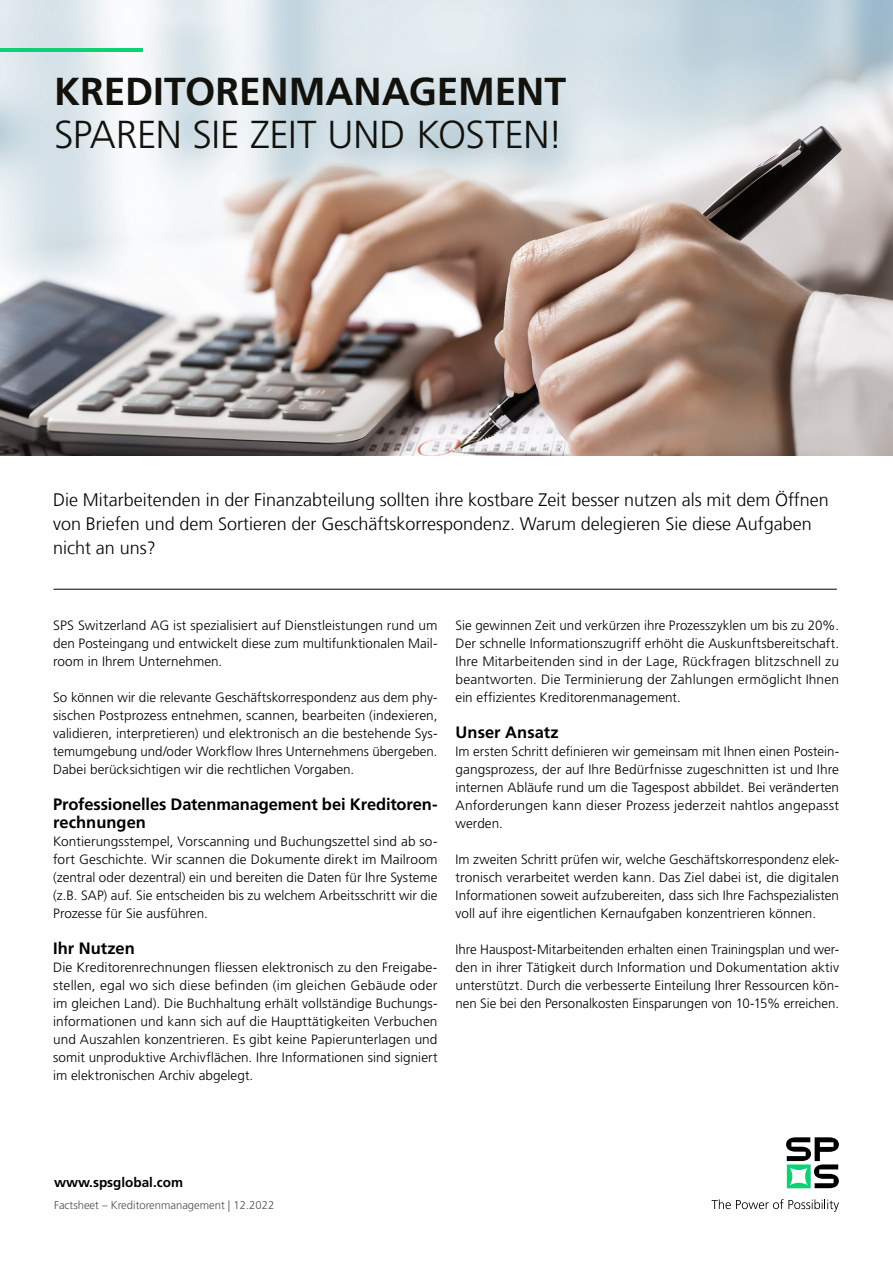
<style>
.page{position:relative;width:893px;height:1263px;background:#fff}
.page>*{position:absolute;margin:0;border:0;box-sizing:border-box;transform-origin:0 0}
.First_Headline_26_29{font:300 39px "Frutiger LT Std";letter-spacing:-.01em;color:#12110c}
.First_Headline_26_29-2{font:700 39px "Frutiger LT Std";color:#12110c}
.Leadtext{font:300 18px/24px "Frutiger";color:#000}
.Subheadline_bold_11{font:700 16.5px/18px "Frutiger LT Std";letter-spacing:-.005em;color:#000}
.MT_Body_9_12pt_light{font:300 13.5px/18px "Frutiger LT Std";letter-spacing:.005em;color:#000;text-align:justify}
.t1{font:700 13.5px "Frutiger LT Std";color:#000}
.Footer_Text_7_5_8pt{font:300 11.25px "Frutiger LT Std";color:#4d4d4d}
</style>
<div class="page">
<img style="left:0;top:0;width:893px;height:455px">
<hr style="left:54px;top:589px;width:783px;height:1px;background:#000">
<svg style="left:786px;top:1137px;width:53px;height:51px"></svg>
<svg style="left:712px;top:1199px;width:127px;height:13px"></svg>
<hr style="left:0;top:48px;width:143px;height:4px;background:#0dd175">
<p class="First_Headline_26_29-2" style="left:54px;top:68px;width:514px">KREDITORENMANAGEMENT</p>
<p class="First_Headline_26_29" style="left:54px;top:113px;width:510px">SPAREN SIE ZEIT UND KOSTEN!</p>
<p class="Leadtext" style="left:53px;top:488px;width:777px">Die Mitarbeitenden in der Finanzabteilung sollten ihre kostbare Zeit besser nutzen als mit dem Öffnen von Briefen und dem Sortieren der Geschäftskorrespondenz. Warum delegieren Sie diese Aufgaben nicht an uns?</p>
<p class="MT_Body_9_12pt_light" style="left:53px;top:617px;width:386px">SPS Switzerland AG ist spezialisiert auf Dienstleistungen rund um den Posteingang und entwickelt diese zum multifunktionalen Mail&shy;room in Ihrem Unternehmen.</p>
<p class="MT_Body_9_12pt_light" style="left:53px;top:689px;width:386px">So können wir die relevante Geschäftskorrespondenz aus dem phy&shy;sischen Postprozess entnehmen, scannen, bearbeiten (indexieren, validieren, interpretieren) und elektronisch an die bestehende Sys&shy;temumgebung und/oder Workflow Ihres Unternehmens übergeben.<br>Dabei berücksichtigen wir die rechtlichen Vorgaben.</p>
<p class="Subheadline_bold_11" style="left:53px;top:795px;width:386px">Professionelles Datenmanagement bei Kreditoren&shy;rechnungen</p>
<p class="MT_Body_9_12pt_light" style="left:53px;top:833px;width:386px">Kontierungsstempel, Vorscanning und Buchungszettel sind ab so&shy;fort Geschichte. Wir scannen die Dokumente direkt im Mailroom (zentral oder dezentral) ein und bereiten die Daten für Ihre Systeme (z.B. SAP) auf. Sie entscheiden bis zu welchem Arbeitsschritt wir die Prozesse für Sie ausführen.</p>
<p class="Subheadline_bold_11" style="left:53px;top:939px;width:83px">Ihr Nutzen</p>
<p class="MT_Body_9_12pt_light" style="left:53px;top:959px;width:386px">Die Kreditorenrechnungen fliessen elektronisch zu den Freigabe&shy;stellen, egal wo sich diese befinden (im gleichen Gebäude oder im gleichen Land). Die Buchhaltung erhält vollständige Buchungs&shy;informationen und kann sich auf die Haupttätigkeiten Verbuchen und Auszahlen konzentrieren. Es gibt keine Papierunterlagen und somit unproduktive Archivflächen. Ihre Informationen sind signiert im elektronischen Archiv abgelegt.</p>
<p class="MT_Body_9_12pt_light" style="left:456px;top:617px;width:385px">Sie gewinnen Zeit und verkürzen ihre Prozesszyklen um bis zu 20%.<br>Der schnelle Informationszugriff erhöht die Auskunftsbereitschaft.<br>Ihre Mitarbeitenden sind in der Lage, Rückfragen blitzschnell zu beantworten. Die Terminierung der Zahlungen ermöglicht Ihnen ein effizientes Kreditorenmanagement.</p>
<p class="Subheadline_bold_11" style="left:456px;top:723px;width:105px">Unser Ansatz</p>
<p class="MT_Body_9_12pt_light" style="left:456px;top:743px;width:385px">Im ersten Schritt definieren wir gemeinsam mit Ihnen einen Postein&shy;gangsprozess, der auf Ihre Bedürfnisse zugeschnitten ist und Ihre internen Abläufe rund um die Tagespost abbildet. Bei veränderten Anforderungen kann dieser Prozess jederzeit nahtlos angepasst werden.</p>
<p class="MT_Body_9_12pt_light" style="left:456px;top:851px;width:385px">Im zweiten Schritt prüfen wir, welche Geschäftskorrespondenz elek&shy;tronisch verarbeitet werden kann. Das Ziel dabei ist, die digitalen Informationen soweit aufzubereiten, dass sich Ihre Fachspezialisten voll auf ihre eigentlichen Kernaufgaben konzentrieren können.</p>
<p class="MT_Body_9_12pt_light" style="left:456px;top:941px;width:385px">Ihre Hauspost-Mitarbeitenden erhalten einen Trainingsplan und wer&shy;den in ihrer Tätigkeit durch Information und Dokumentation aktiv unterstützt. Durch die verbesserte Einteilung Ihrer Ressourcen kön&shy;nen Sie bei den Personalkosten Einsparungen von 10-15% erreichen.</p>
<p class="t1" style="left:54px;top:1175px;width:131px">www.spsglobal.com</p>
<p class="Footer_Text_7_5_8pt" style="left:54px;top:1199px;width:222px">Factsheet – Kreditorenmanagement | 12.2022</p>
</div>
